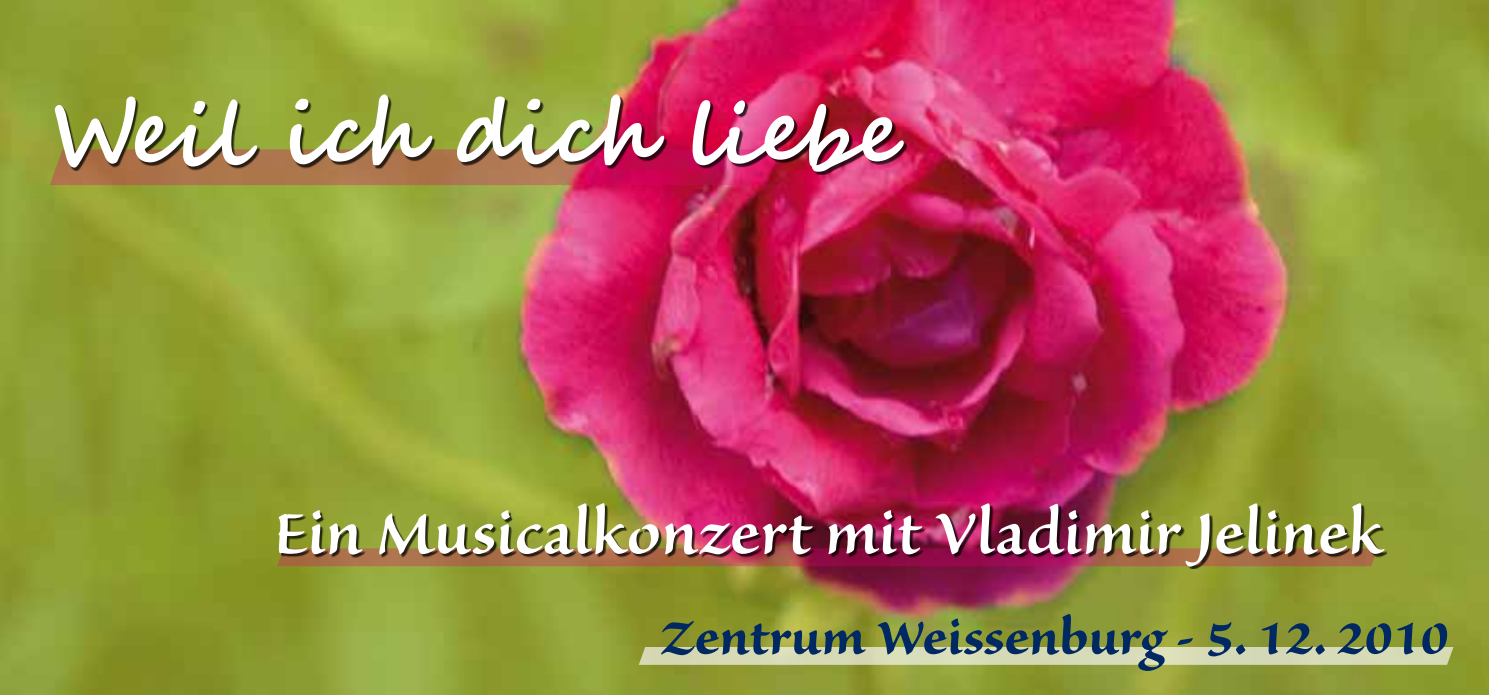
<style>
.page{position:relative;width:1489px;height:695px;background:#fff}
.page>*{position:absolute;margin:0;border:0;box-sizing:border-box;transform-origin:0 0}
.t1{font:700 85px "Segoe Script";color:#fff}
.t2{font:600 75px "Sanvito Pro";color:#fff}
.t3{font:700 60px "Sanvito Pro";color:#002862}
</style>
<div class="page">
<img style="left:0;top:0;width:1488px;height:694px">
<svg style="left:50px;top:149px;width:729px;height:36px;background:#b5594f"></svg>
<div style="left:57px;top:97px;width:849px;height:77px;background:#000;opacity:.75"></div>
<div style="left:281px;top:505px;width:1105px;height:64px;background:#000;opacity:.75"></div>
<div style="left:638px;top:647px;width:815px;height:17px;background:#d6dbb6"></div>
<p class="t1" style="left:50px;top:65px;width:851px">Weil ich dich liebe</p>
<p class="t2" style="left:273px;top:491px;width:1111px">Ein Musicalkonzert mit Vladimir Jelinek</p>
<p class="t3" style="left:660px;top:603px;width:790px">Zentrum Weissenburg - 5. 12. 2010</p>
</div>
